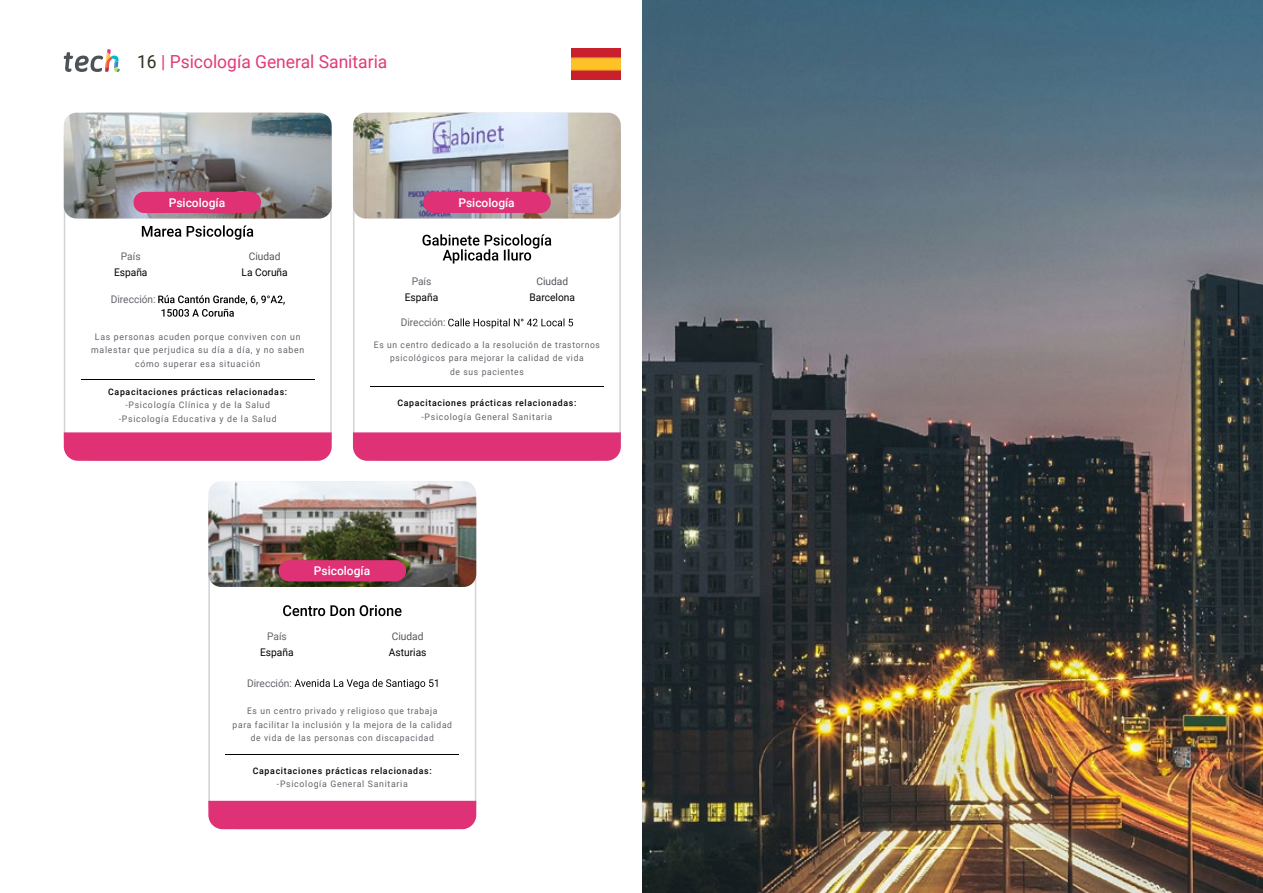
<style>
.page{position:relative;width:1263px;height:893px;background:#fff}
.page>*{position:absolute;margin:0;border:0;box-sizing:border-box;transform-origin:0 0}
.t1{font:18px "Roboto";color:#e23a79}
.t2{font:500 12px "Roboto";color:#fff}
.t3{font:10.5px "Roboto";color:#000}
.t4{font:10.5px "Roboto";color:#61646a}
.t5{font:10.5px "Roboto";color:#52555b}
.t6{font:9px/13.5px "Roboto";letter-spacing:.08em;color:#61646a;text-align:center;scale:.94 1}
.t7{font:9px/13.5px "Roboto";letter-spacing:.08em;color:#61646a;text-align:center}
.t8{font:500 9px "Roboto";letter-spacing:.08em;color:#000}
.s1{color:#312e20}
</style>
<div class="page">
<img style="left:642px;top:0;width:621px;height:893px">
<img style="left:571px;top:49px;width:50px;height:30px">
<svg style="left:64px;top:49px;width:56px;height:23px"></svg>
<svg style="left:63px;top:112px;width:269px;height:337px"></svg>
<img style="left:64px;top:113px;width:268px;height:106px">
<div style="left:133px;top:192px;width:128px;height:21px;background:#df3174;border-radius:11px"></div>
<svg style="left:64px;top:432px;width:268px;height:29px;background:#df3778"></svg>
<hr style="left:81px;top:379px;width:234px;height:1px;background:#000">
<svg style="left:142px;top:225px;width:111px;height:15px"></svg>
<svg style="left:158px;top:295px;width:127px;height:22px"></svg>
<svg style="left:352px;top:112px;width:269px;height:325px"></svg>
<img style="left:353px;top:113px;width:268px;height:106px">
<div style="left:423px;top:192px;width:128px;height:21px;background:#df3175;border-radius:11px"></div>
<svg style="left:353px;top:432px;width:268px;height:29px;background:#df3779"></svg>
<hr style="left:370px;top:386px;width:234px;height:1px;background:#000">
<svg style="left:422px;top:234px;width:129px;height:30px"></svg>
<svg style="left:448px;top:318px;width:125px;height:10px"></svg>
<svg style="left:208px;top:496px;width:269px;height:334px"></svg>
<img style="left:208px;top:481px;width:268px;height:106px">
<div style="left:279px;top:560px;width:127px;height:21px;background:#df3175;border-radius:11px"></div>
<div style="left:208px;top:801px;width:268px;height:28px;background:#df3175"></div>
<hr style="left:225px;top:754px;width:234px;height:1px;background:#000">
<svg style="left:283px;top:605px;width:118px;height:11px"></svg>
<svg style="left:295px;top:679px;width:142px;height:10px"></svg>
<h1 class="t1" style="left:137px;top:49px;width:252px"><span class="s1">16</span> | Psicología General Sanitaria</h1>
<h2 class="t2" style="left:169px;top:194px;width:58px">Psicología</h2>
<h2 class="t2" style="left:458px;top:194px;width:58px">Psicología</h2>
<p class="t4" style="left:121px;top:249px;width:21px">País</p>
<p class="t3" style="left:114px;top:265px;width:35px">España</p>
<p class="t5" style="left:249px;top:249px;width:33px">Ciudad</p>
<p class="t3" style="left:242px;top:265px;width:48px">La Coruña</p>
<p class="t4" style="left:111px;top:292px;width:46px">Dirección:</p>
<p class="t7" style="left:91px;top:329px;width:214px">Las personas acuden porque conviven con un malestar que perjudica su día a día, y no saben cómo superar esa situación</p>
<p class="t8" style="left:108px;top:386px;width:180px">Capacitaciones prácticas relacionadas:</p>
<p class="t7" style="left:119px;top:398px;width:159px">-Psicología Clínica y de la Salud -Psicología Educativa y de la Salud</p>
<p class="t4" style="left:412px;top:274px;width:21px">País</p>
<p class="t3" style="left:405px;top:290px;width:35px">España</p>
<p class="t5" style="left:536px;top:274px;width:33px">Ciudad</p>
<p class="t3" style="left:530px;top:290px;width:47px">Barcelona</p>
<p class="t4" style="left:401px;top:315px;width:46px">Dirección:</p>
<p class="t6" style="left:374px;top:337px;width:242px">Es un centro dedicado a la resolución de trastornos psicológicos para mejorar la calidad de vida<br>de sus pacientes</p>
<p class="t8" style="left:397px;top:397px;width:180px">Capacitaciones prácticas relacionadas:</p>
<p class="t7" style="left:421px;top:409px;width:132px">-Psicología General Sanitaria</p>
<h2 class="t2" style="left:314px;top:563px;width:58px">Psicología</h2>
<p class="t4" style="left:267px;top:629px;width:21px">País</p>
<p class="t3" style="left:260px;top:645px;width:35px">España</p>
<p class="t5" style="left:392px;top:629px;width:33px">Ciudad</p>
<p class="t3" style="left:389px;top:645px;width:39px">Asturias</p>
<p class="t4" style="left:247px;top:676px;width:46px">Dirección:</p>
<p class="t6" style="left:233px;top:704px;width:235px">Es un centro privado y religioso que trabaja<br>para facilitar la inclusión y la mejora de la calidad de vida de las personas con discapacidad</p>
<p class="t8" style="left:253px;top:765px;width:180px">Capacitaciones prácticas relacionadas:</p>
<p class="t7" style="left:277px;top:777px;width:132px">-Psicología General Sanitaria</p>
</div>
